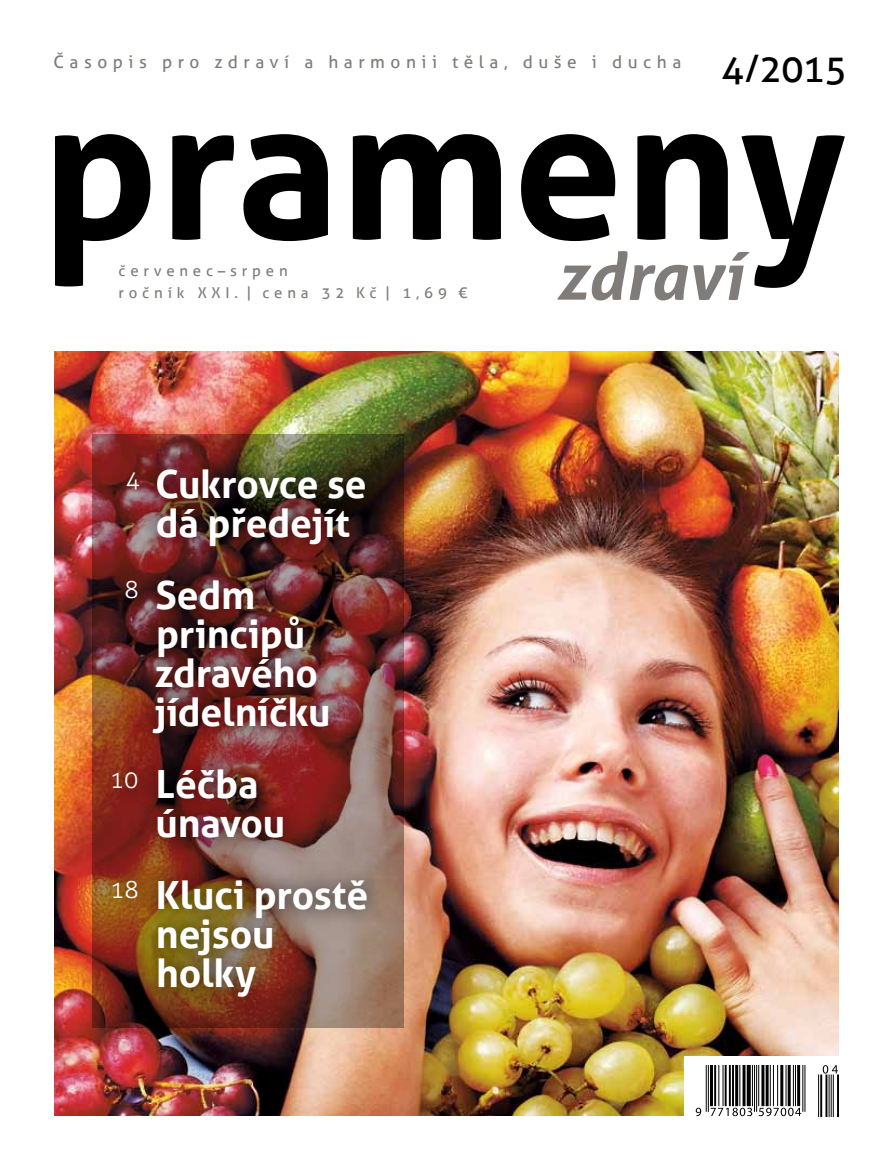
<style>
.page{position:relative;width:893px;height:1170px;background:#fff}
.page>*{position:absolute;margin:0;border:0;box-sizing:border-box;transform-origin:0 0}
.t1{font:700 197.4px "Aller";color:#000}
.t2{font:italic 700 65.85px "Aller";color:#807c7a}
.t3{font:700 39px/39px "Aller";letter-spacing:-.005em;color:#fff}
.t4{font:37.95px "Aller";color:#000}
.t5{font:300 24px "Aller";color:#fff}
.t6{font:17.25px "Aller";letter-spacing:.32em;color:#807c7a}
.t7{font:15px/22.2px "Aller";letter-spacing:.32em;color:#807c7a}
</style>
<div class="page">
<img style="left:54px;top:351px;width:785px;height:764px">
<img style="left:92px;top:434px;width:312px;height:593px">
<div style="left:135px;top:450px;width:250px;height:565px;background:#000;opacity:.75"></div>
<div style="left:685px;top:1056px;width:208px;height:113px;background:#fff"></div>
<hr style="left:708px;top:1064px;width:1px;height:47px;background:#000">
<hr style="left:706px;top:1064px;width:1px;height:47px;background:#000">
<hr style="left:710px;top:1064px;width:3px;height:41px;background:#000">
<hr style="left:714px;top:1064px;width:2px;height:41px;background:#000">
<hr style="left:723px;top:1064px;width:1px;height:41px;background:#000">
<hr style="left:718px;top:1064px;width:1px;height:41px;background:#000">
<hr style="left:732px;top:1064px;width:2px;height:41px;background:#000">
<hr style="left:729px;top:1064px;width:2px;height:41px;background:#000">
<hr style="left:725px;top:1064px;width:2px;height:41px;background:#000">
<hr style="left:735px;top:1064px;width:3px;height:41px;background:#000">
<hr style="left:739px;top:1064px;width:1px;height:41px;background:#000">
<hr style="left:742px;top:1064px;width:3px;height:41px;background:#000">
<svg style="left:747px;top:1065px;width:4px;height:40px"></svg>
<hr style="left:758px;top:1064px;width:1px;height:41px;background:#000">
<hr style="left:756px;top:1064px;width:1px;height:47px;background:#000">
<hr style="left:754px;top:1064px;width:1px;height:47px;background:#000">
<hr style="left:752px;top:1064px;width:1px;height:41px;background:#000">
<hr style="left:766px;top:1064px;width:3px;height:41px;background:#000">
<hr style="left:761px;top:1064px;width:3px;height:41px;background:#000">
<hr style="left:777px;top:1064px;width:1px;height:41px;background:#000">
<hr style="left:773px;top:1064px;width:1px;height:41px;background:#000">
<hr style="left:770px;top:1064px;width:1px;height:41px;background:#000">
<hr style="left:780px;top:1064px;width:3px;height:41px;background:#000">
<hr style="left:786px;top:1064px;width:1px;height:41px;background:#000">
<hr style="left:788px;top:1064px;width:3px;height:41px;background:#000">
<hr style="left:795px;top:1064px;width:1px;height:41px;background:#000">
<hr style="left:793px;top:1064px;width:1px;height:41px;background:#000">
<hr style="left:797px;top:1064px;width:3px;height:41px;background:#000">
<hr style="left:804px;top:1064px;width:1px;height:47px;background:#000">
<hr style="left:802px;top:1064px;width:1px;height:47px;background:#000">
<svg style="left:696px;top:1107px;width:5px;height:9px"></svg>
<svg style="left:711px;top:1107px;width:41px;height:9px"></svg>
<svg style="left:759px;top:1107px;width:42px;height:9px"></svg>
<hr style="left:818px;top:1074px;width:1px;height:42px;background:#000">
<hr style="left:825px;top:1074px;width:2px;height:42px;background:#000">
<hr style="left:820px;top:1074px;width:2px;height:42px;background:#000">
<hr style="left:833px;top:1074px;width:1px;height:42px;background:#000">
<hr style="left:831px;top:1074px;width:1px;height:42px;background:#000">
<hr style="left:829px;top:1074px;width:1px;height:42px;background:#000">
<hr style="left:837px;top:1074px;width:2px;height:42px;background:#000">
<svg style="left:823px;top:1065px;width:15px;height:8px"></svg>
<div style="left:96px;top:456px;width:60px;height:461px;background:#000;opacity:.75"></div>
<p class="t6" style="left:54px;top:52px;width:629px">Časopis pro zdraví a harmonii těla, duše i ducha</p>
<p class="t4" style="left:721px;top:45px;width:128px">4/2015</p>
<h1 class="t1" style="left:42px;top:47px;width:806px">prameny</h1>
<h2 class="t2" style="left:556px;top:235px;width:188px">zdraví</h2>
<p class="t7" style="left:119px;top:259px;width:350px">červenec–srpen<br>ročník XXI. | cena 32 Kč | 1,69 €</p>
<p class="t5" style="left:126px;top:465px;width:16px">4</p>
<p class="t5" style="left:125px;top:574px;width:16px">8</p>
<p class="t5" style="left:110px;top:765px;width:30px">10</p>
<p class="t3" style="left:155px;top:464px;width:213px">Cukrovce se dá předejít</p>
<p class="t3" style="left:154px;top:575px;width:178px">Sedm principů zdravého jídelníčku</p>
<p class="t3" style="left:156px;top:764px;width:131px">Léčba únavou</p>
<p class="t5" style="left:110px;top:874px;width:30px">18</p>
<p class="t3" style="left:156px;top:875px;width:214px">Kluci prostě nejsou holky</p>
</div>
